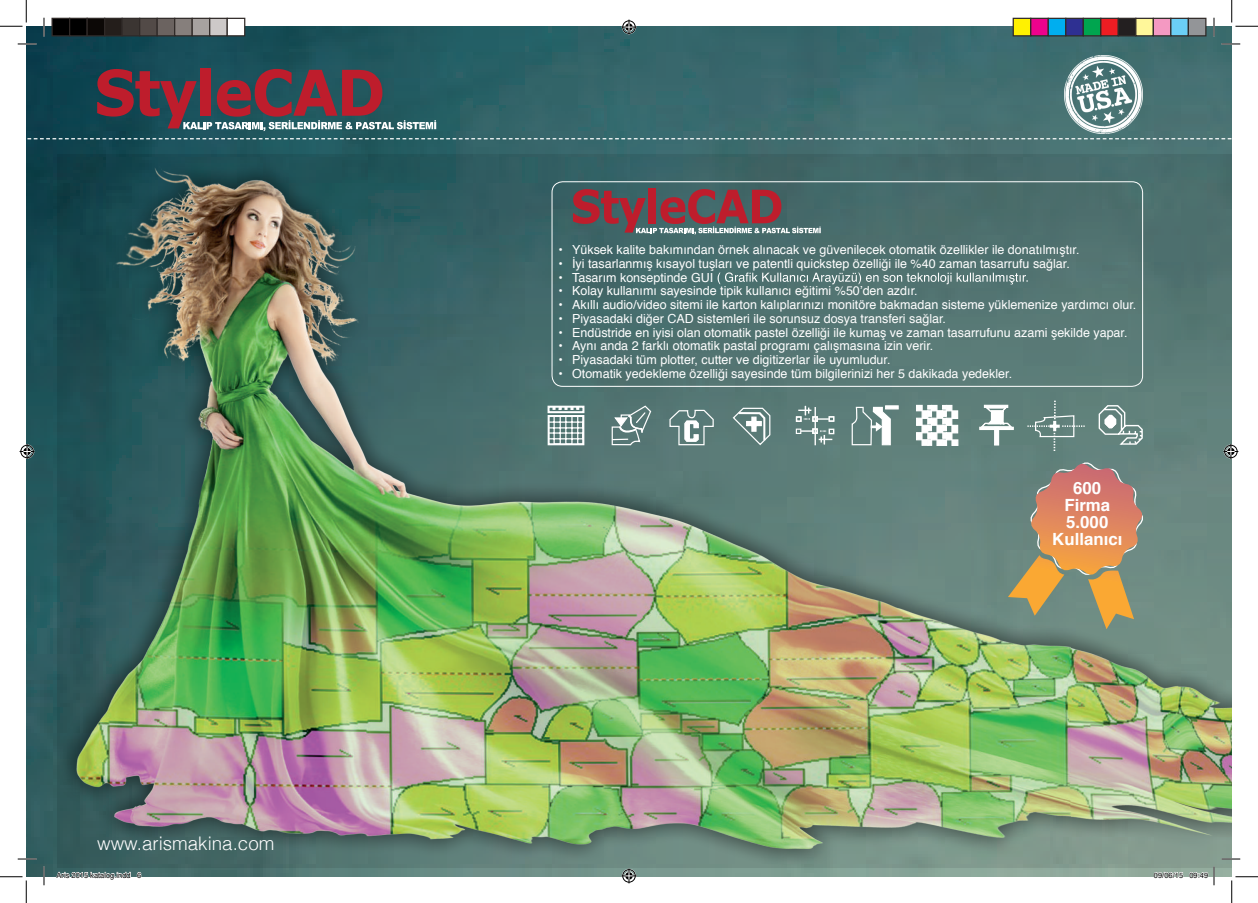
<style>
.page{position:relative;width:1258px;height:903px;background:#fff}
.page>*{position:absolute;margin:0;border:0;box-sizing:border-box;transform-origin:0 0}
.t1{font:300 18.75px "Helvetica";color:#fff}
.t2{font:700 16.75px/16.8px "Helvetica";color:#fff;text-align:center}
.t3{font:12.5px "Helvetica";color:#fff}
.t4{font:7.5px "Helvetica";color:#000}
</style>
<div class="page">
<img style="left:26px;top:26px;width:1205px;height:851px">
<div style="left:201px;top:68px;width:10px;height:48px;background:#be1d2c"></div>
<svg style="left:97px;top:69px;width:339px;height:62px;background:#5e4a54"></svg>
<svg style="left:26px;top:138px;width:24px;height:1px"></svg>
<img style="left:50px;top:133px;width:1181px;height:744px">
<div style="left:551px;top:181px;width:591px;height:206px;border:1px solid #fff;border-radius:11px"></div>
<svg style="left:717px;top:272px;width:310px;height:12px;background:#75908e"></svg>
<div style="left:648px;top:188px;width:8px;height:35px;background:#be1d2c"></div>
<svg style="left:573px;top:189px;width:247px;height:46px;background:#73565c"></svg>
<svg style="left:993px;top:431px;width:6px;height:15px"></svg>
<svg style="left:978px;top:404px;width:36px;height:27px"></svg>
<div style="left:915px;top:405px;width:7px;height:6px;background:#fff;border:1px solid #fff"></div>
<div style="left:930px;top:405px;width:7px;height:6px;background:#fff"></div>
<div style="left:945px;top:405px;width:7px;height:6px;background:#fff"></div>
<div style="left:915px;top:418px;width:7px;height:8px;background:#fff;border:1px solid #fff"></div>
<div style="left:915px;top:432px;width:7px;height:8px;background:#fff;border:1px solid #fff"></div>
<div style="left:930px;top:432px;width:7px;height:8px;background:#fff;border:1px solid #fff"></div>
<div style="left:930px;top:418px;width:7px;height:8px;background:#fff;border:1px solid #fff"></div>
<div style="left:945px;top:418px;width:7px;height:8px;background:#fff"></div>
<div style="left:945px;top:432px;width:7px;height:8px;background:#fff;border:1px solid #fff"></div>
<svg style="left:927px;top:405px;width:5px;height:41px"></svg>
<svg style="left:941px;top:405px;width:6px;height:41px"></svg>
<div style="left:936px;top:425px;width:7px;height:8px;background:#fff;border:1px solid #fff"></div>
<div style="left:936px;top:410px;width:7px;height:9px;background:#fff;border:1px solid #fff"></div>
<div style="left:951px;top:410px;width:7px;height:9px;background:#fff;border:1px solid #fff"></div>
<div style="left:951px;top:425px;width:7px;height:8px;background:#fff;border:1px solid #fff"></div>
<div style="left:951px;top:439px;width:7px;height:7px;background:#fff;border:1px solid #fff"></div>
<div style="left:921px;top:410px;width:7px;height:9px;background:#fff;border:1px solid #fff"></div>
<div style="left:921px;top:425px;width:7px;height:8px;background:#fff;border:1px solid #fff"></div>
<div style="left:936px;top:439px;width:7px;height:7px;background:#fff;border:1px solid #fff"></div>
<div style="left:921px;top:439px;width:7px;height:7px;background:#fff;border:1px solid #fff"></div>
<svg style="left:885px;top:405px;width:13px;height:4px"></svg>
<svg style="left:851px;top:406px;width:40px;height:40px"></svg>
<svg style="left:1027px;top:401px;width:57px;height:50px;background:#6d8b86"></svg>
<svg style="left:1097px;top:404px;width:46px;height:42px;background:#859e9a"></svg>
<svg style="left:731px;top:407px;width:40px;height:39px;background:#809996"></svg>
<svg style="left:668px;top:409px;width:46px;height:37px;background:#7f9997"></svg>
<svg style="left:546px;top:405px;width:39px;height:41px"></svg>
<svg style="left:611px;top:405px;width:41px;height:41px;background:#75908e"></svg>
<hr style="left:814px;top:407px;width:1px;height:38px;background:#fff">
<svg style="left:795px;top:406px;width:40px;height:38px;background:#7d9794"></svg>
<img style="left:1064px;top:55px;width:78px;height:79px">
<svg style="left:1007px;top:460px;width:138px;height:169px;background:#a98c6b"></svg>
<svg style="left:18px;top:43px;width:18px;height:2px"></svg>
<svg style="left:1221px;top:43px;width:19px;height:2px"></svg>
<svg style="left:18px;top:858px;width:18px;height:2px"></svg>
<svg style="left:1221px;top:858px;width:19px;height:2px"></svg>
<svg style="left:43px;top:18px;width:2px;height:18px"></svg>
<svg style="left:43px;top:866px;width:2px;height:19px"></svg>
<svg style="left:1212px;top:18px;width:2px;height:18px"></svg>
<svg style="left:0;top:0;width:27px;height:27px"></svg>
<svg style="left:0;top:876px;width:27px;height:27px"></svg>
<svg style="left:1231px;top:0;width:26px;height:27px"></svg>
<svg style="left:1231px;top:876px;width:26px;height:27px"></svg>
<svg style="left:621px;top:20px;width:15px;height:15px"></svg>
<svg style="left:621px;top:868px;width:15px;height:15px"></svg>
<svg style="left:20px;top:444px;width:15px;height:15px"></svg>
<svg style="left:1223px;top:444px;width:15px;height:15px"></svg>
<div style="left:51px;top:18px;width:19px;height:18px;background:#000;border:1px solid #302a28"></div>
<div style="left:69px;top:18px;width:19px;height:18px;background:#000;border:1px solid #302a28"></div>
<div style="left:86px;top:18px;width:19px;height:18px;background:#0c0806;border:1px solid #302a28"></div>
<div style="left:104px;top:18px;width:19px;height:18px;background:#241e1b;border:1px solid #302a28"></div>
<div style="left:121px;top:18px;width:19px;height:18px;background:#3b3532;border:1px solid #302a28"></div>
<div style="left:139px;top:18px;width:19px;height:18px;background:#524a47;border:1px solid #302a28"></div>
<div style="left:156px;top:18px;width:19px;height:18px;background:#6b6360;border:1px solid #302a28"></div>
<div style="left:174px;top:18px;width:19px;height:18px;background:#867f7c;border:1px solid #302a28"></div>
<div style="left:191px;top:18px;width:19px;height:18px;background:#a7a2a0;border:1px solid #302a28"></div>
<div style="left:209px;top:18px;width:19px;height:18px;background:#cdc9c8;border:1px solid #302a28"></div>
<div style="left:226px;top:18px;width:19px;height:18px;background:#fff;border:1px solid #302a28"></div>
<div style="left:1012px;top:18px;width:19px;height:18px;background:#fff101;border:1px solid #302a28"></div>
<div style="left:1030px;top:18px;width:18px;height:18px;background:#ed028c;border:1px solid #302a28"></div>
<div style="left:1047px;top:18px;width:19px;height:18px;background:#00aeef;border:1px solid #302a28"></div>
<div style="left:1065px;top:18px;width:18px;height:18px;background:#2e3092;border:1px solid #302a28"></div>
<div style="left:1082px;top:18px;width:19px;height:18px;background:#00a54f;border:1px solid #302a28"></div>
<div style="left:1100px;top:18px;width:18px;height:18px;background:#ee1d23;border:1px solid #302a28"></div>
<div style="left:1117px;top:18px;width:19px;height:18px;background:#231f20;border:1px solid #302a28"></div>
<div style="left:1135px;top:18px;width:18px;height:18px;background:#fff79a;border:1px solid #302a28"></div>
<div style="left:1152px;top:18px;width:19px;height:18px;background:#f499c2;border:1px solid #302a28"></div>
<div style="left:1170px;top:18px;width:18px;height:18px;background:#6bcff6;border:1px solid #302a28"></div>
<div style="left:1187px;top:18px;width:19px;height:18px;background:#939598;border:1px solid #302a28"></div>
<svg style="left:56px;top:872px;width:75px;height:5px"></svg>
<svg style="left:137px;top:872px;width:4px;height:5px"></svg>
<svg style="left:1153px;top:866px;width:61px;height:19px"></svg>
<p class="t3" style="left:558px;top:240px;width:522px">• Yüksek kalite bakımından örnek alınacak ve güvenilecek otomatik özellikler ile donatılmıştır.</p>
<p class="t3" style="left:558px;top:254px;width:513px">• İyi tasarlanmış kısayol tuşları ve patentli quickstep özelliği ile %40 zaman tasarrufu sağlar.</p>
<p class="t3" style="left:558px;top:268px;width:156px">• Tasarım konseptinde GUI</p>
<p class="t3" style="left:558px;top:281px;width:361px">• Kolay kullanımı sayesinde tipik kullanıcı eğitimi %50’den azdır.</p>
<p class="t3" style="left:558px;top:295px;width:579px">• Akıllı audio/video sitemi ile karton kalıplarınızı monitöre bakmadan sisteme yüklemenize yardımcı olur.</p>
<p class="t3" style="left:558px;top:309px;width:389px">• Piyasadaki diğer CAD sistemleri ile sorunsuz dosya transferi sağlar.</p>
<p class="t3" style="left:558px;top:323px;width:570px">• Endüstride en iyisi olan otomatik pastel özelliği ile kumaş ve zaman tasarrufunu azami şekilde yapar.</p>
<p class="t3" style="left:558px;top:336px;width:376px">• Aynı anda 2 farklı otomatik pastal programı çalışmasına izin verir.</p>
<p class="t3" style="left:558px;top:350px;width:334px">• Piyasadaki tüm plotter, cutter ve digitizerlar ile uyumludur.</p>
<p class="t3" style="left:558px;top:364px;width:455px">• Otomatik yedekleme özelliği sayesinde tüm bilgilerinizi her 5 dakikada yedekler.</p>
<h2 class="t2" style="left:1052px;top:480px;width:72px">600<br>Firma<br>5.000<br>Kullanıcı</h2>
<h1 class="t1" style="left:97px;top:828px;width:179px">www.arismakina.com</h1>
<p class="t4" style="left:56px;top:869px;width:86px">Aris 2015 katalog.indd 6</p>
<p class="t4" style="left:1153px;top:869px;width:56px">09/06/15 09:49</p>
</div>
